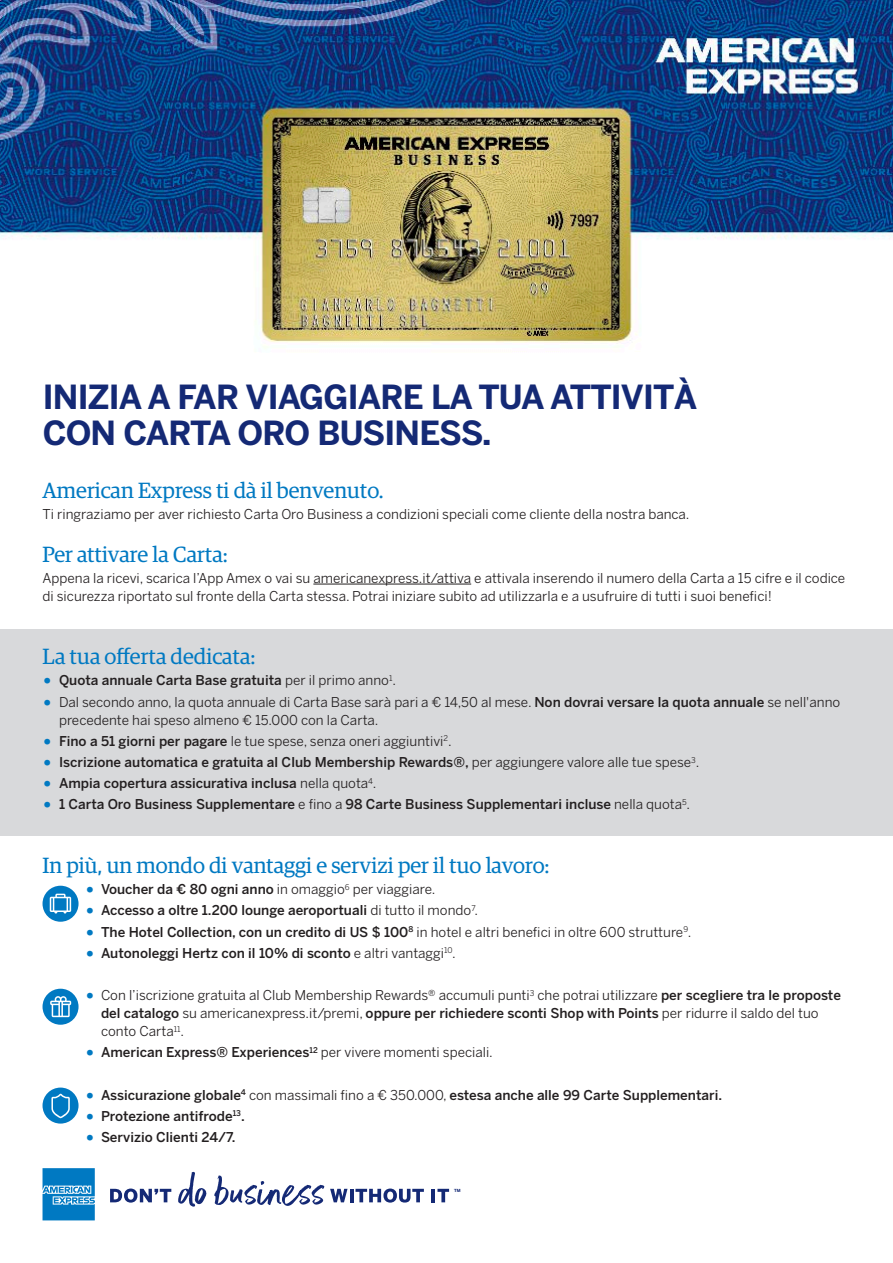
<style>
.page{position:relative;width:893px;height:1263px;background:#fff}
.page>*{position:absolute;margin:0;border:0;box-sizing:border-box;transform-origin:0 0}
.t1{font:700 33px/36px "Benton Sans";letter-spacing:-.025em;color:#142975}
.t2{font:22.05px "Guardian Egyp";color:#0079c2}
.t3{font:13.5px/18px "Benton Sans";color:#231f20}
.t4{font:500 13.5px "Benton Sans";color:#231f20}
.t5{font:700 4.2px "Benton Sans";color:#142975}
.s1{font-weight:700;font-size:21px;color:#0079c2}
.s2{font-weight:400}
.s3{font-weight:500}
</style>
<div class="page">
<div style="left:0;top:629px;width:893px;height:207px;background:#d8d9db"></div>
<img style="left:0;top:0;width:893px;height:349px">
<div style="left:43px;top:1087px;width:36px;height:36px;background:#0079c2;border-radius:50%"></div>
<svg style="left:51px;top:1094px;width:19px;height:24px"></svg>
<div style="left:43px;top:989px;width:36px;height:36px;background:#0079c2;border-radius:50%"></div>
<svg style="left:50px;top:996px;width:21px;height:21px"></svg>
<div style="left:43px;top:886px;width:36px;height:36px;background:#0079c2;border-radius:50%"></div>
<svg style="left:50px;top:894px;width:21px;height:19px"></svg>
<svg style="left:110px;top:1188px;width:61px;height:14px"></svg>
<svg style="left:330px;top:1188px;width:94px;height:14px"></svg>
<svg style="left:432px;top:1189px;width:17px;height:13px"></svg>
<svg style="left:178px;top:1172px;width:146px;height:34px"></svg>
<hr style="left:313px;top:584px;width:158px;height:1px;background:#231f20">
<svg style="left:43px;top:1168px;width:52px;height:52px;background:#258cca"></svg>
<h1 class="t1" style="left:43px;top:378px;width:656px">INIZIA A FAR VIAGGIARE LA TUA ATTIVITÀ<br>CON CARTA ORO BUSINESS.</h1>
<h2 class="t2" style="left:43px;top:475px;width:343px">American Express ti dà il benvenuto.</h2>
<p class="t3" style="left:43px;top:505px;width:649px">Ti ringraziamo per aver richiesto Carta Oro Business a condizioni speciali come cliente della nostra banca.</p>
<h2 class="t2" style="left:43px;top:539px;width:187px">Per attivare la Carta:</h2>
<p class="t3" style="left:43px;top:569px;width:804px">Appena la ricevi, scarica l’App Amex o vai su americanexpress.it/attiva e attivala inserendo il numero della Carta a 15 cifre e il codice di sicurezza riportato sul fronte della Carta stessa. Potrai iniziare subito ad utilizzarla e a usufruire di tutti i suoi benefici!</p>
<h2 class="t2" style="left:43px;top:641px;width:214px">La tua offerta dedicata:</h2>
<p class="t4" style="left:43px;top:672px;width:355px"><span class="s1">•</span> Quota annuale Carta Base gratuita <span class="s2">per il primo anno</span><sup>1</sup><span class="s2">.</span></p>
<p class="t3" style="left:59px;top:693px;width:783px;text-indent:-16px"><span class="s1">•</span> Dal secondo anno, la quota annuale di Carta Base sarà pari a € 14,50 al mese. <span class="s3">Non dovrai versare la quota annuale</span> se nell'anno precedente hai speso almeno € 15.000 con la Carta.</p>
<p class="t3" style="left:43px;top:732px;width:411px"><span class="s1">•</span> <span class="s3">Fino a 51 giorni per pagare</span> le tue spese, senza oneri aggiuntivi<sup>2</sup>.</p>
<p class="t4" style="left:43px;top:754px;width:658px"><span class="s1">•</span> Iscrizione automatica e gratuita al Club Membership Rewards®, <span class="s2">per aggiungere valore alle tue spese</span><sup>3</sup><span class="s2">.</span></p>
<p class="t4" style="left:43px;top:775px;width:335px"><span class="s1">•</span> Ampia copertura assicurativa inclusa <span class="s2">nella quota</span><sup>4</sup><span class="s2">.</span></p>
<p class="t4" style="left:43px;top:796px;width:649px"><span class="s1">•</span> 1 Carta Oro Business Supplementare <span class="s2">e fino a</span> 98 Carte Business Supplementari incluse <span class="s2">nella quota</span><sup>5</sup><span class="s2">.</span></p>
<h2 class="t2" style="left:43px;top:850px;width:509px">In più, un mondo di vantaggi e servizi per il tuo lavoro:</h2>
<p class="t3" style="left:85px;top:880px;width:352px"><span class="s1">•</span> <span class="s3">Voucher da € 80 ogni anno</span> in omaggio<sup>6</sup> per viaggiare.</p>
<p class="t4" style="left:85px;top:902px;width:395px"><span class="s1">•</span> Accesso a oltre 1.200 lounge aeroportuali <span class="s2">di tutto il mondo</span><sup>7</sup><span class="s2">.</span></p>
<p class="t3" style="left:85px;top:922px;width:608px"><span class="s1">•</span> <span class="s3">The Hotel Collection, con un credito di US $ 100</span><sup>8</sup> in hotel e altri benefici in oltre 600 strutture<sup>9</sup>.</p>
<p class="t4" style="left:85px;top:945px;width:372px"><span class="s1">•</span> Autonoleggi Hertz con il 10% di sconto <span class="s2">e altri vantaggi</span><sup>10</sup><span class="s2">.</span></p>
<p class="t3" style="left:101px;top:986px;width:741px;text-indent:-16px"><span class="s1">•</span> Con l’iscrizione gratuita al Club Membership Rewards® accumuli punti<sup>3</sup> che potrai utilizzare <span class="s3">per scegliere tra le proposte del catalogo</span> su americanexpress.it/premi, <span class="s3">oppure per richiedere sconti Shop with Points</span> per ridurre il saldo del tuo conto Carta<sup>11</sup>.</p>
<p class="t4" style="left:85px;top:1044px;width:409px"><span class="s1">•</span> American Express® Experiences<sup>12</sup> <span class="s2">per vivere momenti speciali.</span></p>
<p class="t4" style="left:85px;top:1087px;width:638px"><span class="s1">•</span> Assicurazione globale<sup>4</sup> <span class="s2">con massimali fino a € 350.000,</span> estesa anche alle 99 Carte Supplementari.</p>
<p class="t4" style="left:85px;top:1108px;width:161px"><span class="s1">•</span> Protezione antifrode<sup>13</sup>.</p>
<p class="t4" style="left:85px;top:1129px;width:152px"><span class="s1">•</span> Servizio Clienti 24/7.</p>
<p class="t5" style="left:454px;top:1188px;width:8px">TM</p>
</div>
